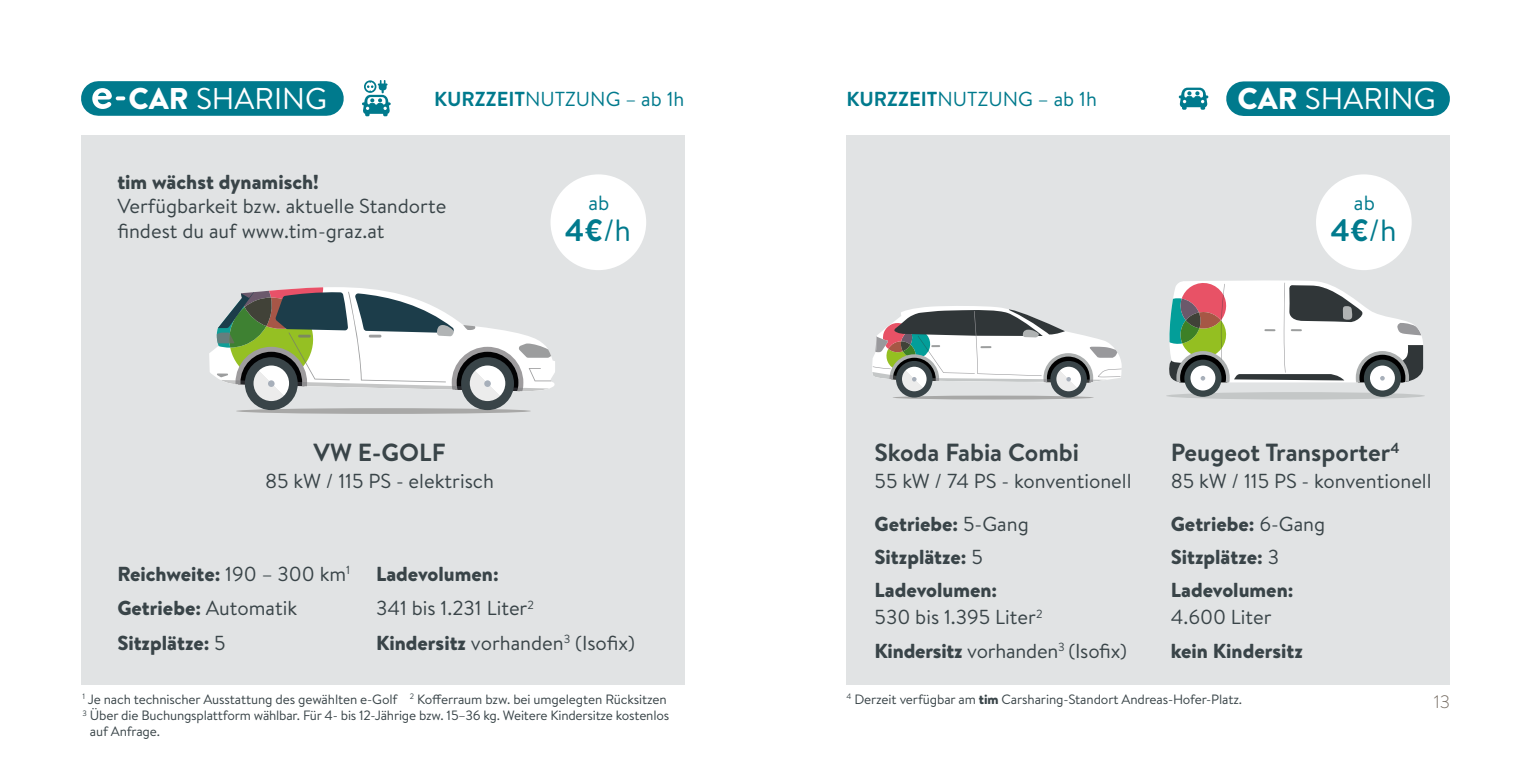
<style>
.page{position:relative;width:1531px;height:766px;background:#fff}
.page>*{position:absolute;margin:0;border:0;box-sizing:border-box;transform-origin:0 0}
.t1{font:700 30.82px "Brandon Text";color:#007a8d}
.t2{font:29.93px "Brandon Text";color:#fff}
.t3{font:700 24.75px "Brandon Text";color:#394448}
.t4{font:20.7px "Brandon Text";color:#007a8d}
.t5{font:20.25px/34.2px "Brandon Text";color:#394448}
.t6{font:900 20.25px/33.3px "Brandon Text";color:#394448}
.t7{font:20.25px "Brandon Text";color:#007a8d}
.t8{font:300 18px "Brandon Text";color:#756b61}
.t9{font:13.5px "Brandon Text";letter-spacing:-.01em;color:#394448}
.s1{font-weight:900}
.s2{font-weight:700}
.s3{font-weight:400}
</style>
<div class="page">
<div style="left:81px;top:135px;width:603px;height:549px;background:#e1e3e4"></div>
<div style="left:846px;top:135px;width:604px;height:549px;background:#e1e3e4"></div>
<div style="left:1243px;top:81px;width:189px;height:35px;background:#007a8d"></div>
<div style="left:98px;top:81px;width:228px;height:35px;background:#007a8d"></div>
<svg style="left:92px;top:88px;width:33px;height:21px"></svg>
<svg style="left:362px;top:80px;width:29px;height:36px"></svg>
<div style="left:550px;top:174px;width:96px;height:96px;background:#fff;border-radius:50%"></div>
<div style="left:1316px;top:174px;width:95px;height:96px;background:#fff;border-radius:50%"></div>
<svg style="left:1179px;top:88px;width:29px;height:22px"></svg>
<div style="left:236px;top:408px;width:295px;height:6px;background:#a8a8a7;border-radius:50%"></div>
<svg style="left:209px;top:287px;width:346px;height:104px"></svg>
<div style="left:461px;top:357px;width:53px;height:53px;background:#394448;border-radius:50%"></div>
<svg style="left:470px;top:365px;width:35px;height:36px"></svg>
<div style="left:484px;top:380px;width:7px;height:7px;background:#a7afba;border-radius:50%"></div>
<div style="left:245px;top:357px;width:53px;height:53px;background:#394448;border-radius:50%"></div>
<svg style="left:253px;top:365px;width:36px;height:36px"></svg>
<div style="left:268px;top:380px;width:7px;height:7px;background:#a7afba;border-radius:50%"></div>
<svg style="left:892px;top:395px;width:202px;height:4px"></svg>
<div style="left:896px;top:361px;width:36px;height:36px;background:#394448;border-radius:50%"></div>
<div style="left:902px;top:366px;width:24px;height:25px;background:linear-gradient(to right,#e5e5e5,#fafafa);border-radius:12px"></div>
<div style="left:1050px;top:361px;width:37px;height:36px;background:#394448;border-radius:50%"></div>
<svg style="left:1056px;top:366px;width:25px;height:25px"></svg>
<svg style="left:872px;top:306px;width:249px;height:76px"></svg>
<div style="left:1166px;top:392px;width:259px;height:7px;background:#c4c7c7;border-radius:50%"></div>
<svg style="left:1166px;top:280px;width:257px;height:116px"></svg>
<h2 class="t2" style="left:128px;top:78px;width:200px"><span class="s1">CAR</span> SHARING</h2>
<h2 class="t2" style="left:1237px;top:78px;width:200px"><span class="s1">CAR</span> SHARING</h2>
<h3 class="t7" style="left:434px;top:85px;width:252px"><span class="s2">KURZZEIT</span>NUTZUNG – ab 1h</h3>
<h3 class="t7" style="left:846px;top:85px;width:252px"><span class="s2">KURZZEIT</span>NUTZUNG – ab 1h</h3>
<h3 class="t6" style="left:117px;top:164px;width:203px">tim wächst dynamisch!</h3>
<h3 class="t5" style="left:117px;top:193px;width:330px;line-height:24.8px">Verfügbarkeit bzw. aktuelle Standorte findest du auf www.tim-graz.at</h3>
<h3 class="t4" style="left:588px;top:189px;width:22px">ab</h3>
<h1 class="t1" style="left:565px;top:209px;width:68px">4€<span class="s3">/h</span></h1>
<h3 class="t3" style="left:314px;top:435px;width:133px">VW E-GOLF</h3>
<h3 class="t5" style="left:265px;top:463px;width:230px">85 kW / 115 PS - elektrisch</h3>
<h3 class="t6" style="left:117px;top:556px;width:234px;line-height:34.2px">Reichweite: <span class="s3">190 – 300 km</span><sup>1<br></sup>Getriebe: <span class="s3">Automatik<br></span>Sitzplätze: <span class="s3">5</span></h3>
<h3 class="t5" style="left:376px;top:556px;width:260px"><span class="s1">Ladevolumen:<br></span>341 bis 1.231 Liter<sup>2<br></sup><span class="s1">Kindersitz</span> vorhanden<sup>3</sup> (Isofix)</h3>
<p class="t9" style="left:82px;top:689px;width:586px"><sup>1</sup> Je nach technischer Ausstattung des gewählten e-Golf <sup>2</sup> Kofferraum bzw. bei umgelegten Rücksitzen</p>
<p class="t9" style="left:82px;top:706px;width:588px"><sup>3</sup> Über die Buchungsplattform wählbar. Für 4- bis 12-Jährige bzw. 15–36 kg. Weitere Kindersitze kostenlos</p>
<p class="t9" style="left:90px;top:722px;width:71px">auf Anfrage.</p>
<h3 class="t4" style="left:1354px;top:189px;width:22px">ab</h3>
<h1 class="t1" style="left:1330px;top:209px;width:68px">4€<span class="s3">/h</span></h1>
<h3 class="t3" style="left:874px;top:435px;width:206px">Skoda Fabia Combi</h3>
<h3 class="t5" style="left:874px;top:463px;width:259px">55 kW / 74 PS - konventionell</h3>
<h3 class="t6" style="left:874px;top:506px;width:156px">Getriebe: <span class="s3">5-Gang<br></span>Sitzplätze: <span class="s3">5<br></span>Ladevolumen:</h3>
<h3 class="t5" style="left:874px;top:600px;width:254px;line-height:33.3px">530 bis 1.395 Liter<sup>2<br></sup><span class="s1">Kindersitz</span> vorhanden<sup>3</sup> (Isofix)</h3>
<h3 class="t3" style="left:1171px;top:435px;width:230px">Peugeot Transporter<sup>4</sup></h3>
<h3 class="t5" style="left:1171px;top:463px;width:262px">85 kW / 115 PS - konventionell</h3>
<h3 class="t6" style="left:1171px;top:506px;width:156px">Getriebe: <span class="s3">6-Gang<br></span>Sitzplätze: <span class="s3">3<br></span>Ladevolumen:</h3>
<h3 class="t5" style="left:1171px;top:599px;width:102px">4.600 Liter</h3>
<h3 class="t6" style="left:1171px;top:633px;width:134px">kein Kindersitz</h3>
<p class="t9" style="left:846px;top:689px;width:397px"><sup>4</sup> Derzeit verfügbar am <span class="s1">tim</span> Carsharing-Standort Andreas-Hofer-Platz.</p>
<h3 class="t8" style="left:1433px;top:689px;width:18px">13</h3>
</div>
